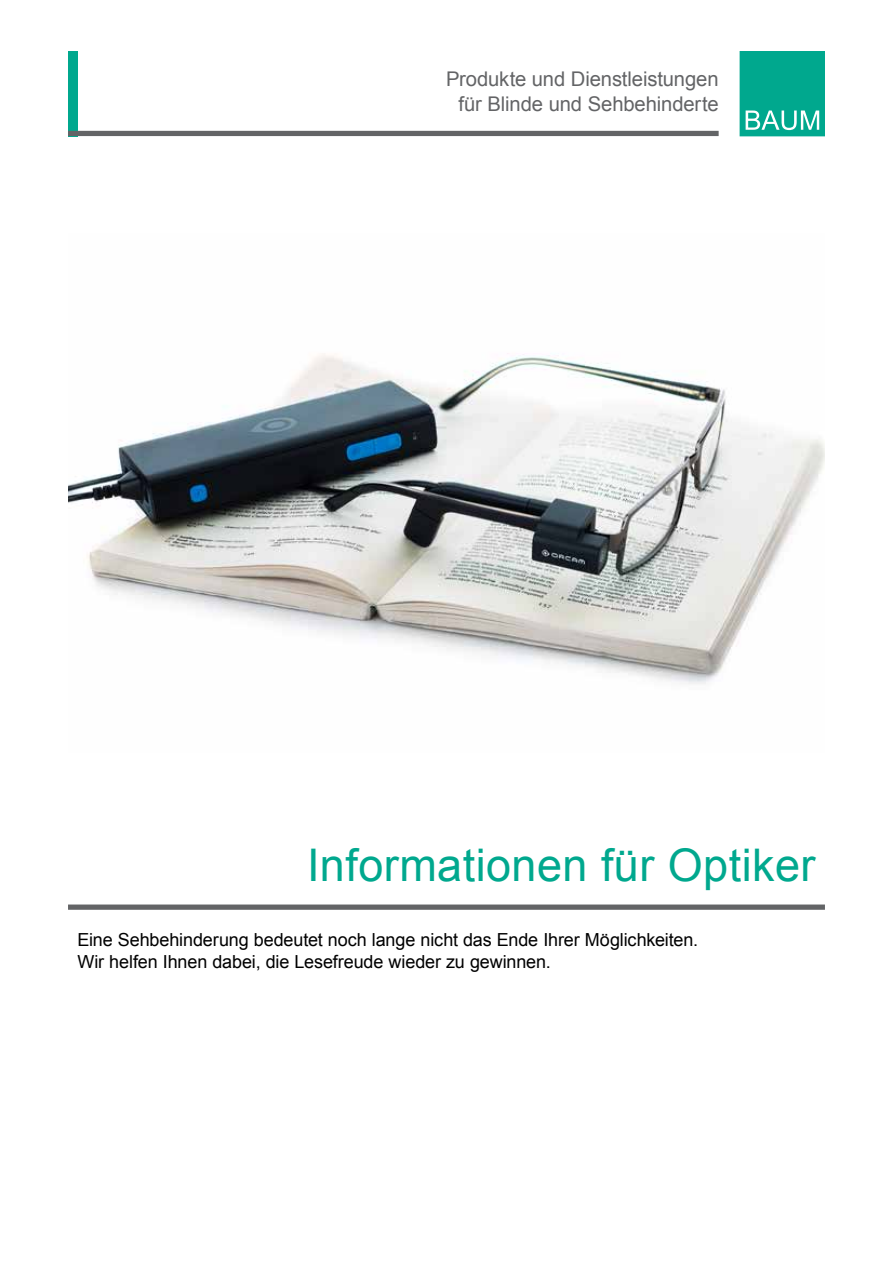
<style>
.page{position:relative;width:893px;height:1263px;background:#fff}
.page>*{position:absolute;margin:0;border:0;box-sizing:border-box;transform-origin:0 0}
.t1{font:45px "Arial";letter-spacing:.01em;color:#00a88e}
.t2{font:20.25px/24.3px "Arial";letter-spacing:-.005em;color:#636466;text-align:right}
.t3{font:18px/21.6px "Arial";letter-spacing:-.005em;color:#000}
</style>
<div class="page">
<div style="left:740px;top:51px;width:85px;height:85px;background:#00a88e"></div>
<svg style="left:746px;top:111px;width:73px;height:19px"></svg>
<div style="left:68px;top:51px;width:9px;height:85px;background:#00a88e"></div>
<div style="left:68px;top:131px;width:651px;height:5px;background:#636466"></div>
<div style="left:68px;top:904px;width:757px;height:6px;background:#636466"></div>
<img style="left:68px;top:353px;width:757px;height:331px">
<p class="t2" style="left:446px;top:67px;width:274px">Produkte und Dienstleistungen für Blinde und Sehbehinderte</p>
<h1 class="t1" style="left:307px;top:836px;width:510px">Informationen für Optiker</h1>
<p class="t3" style="left:77px;top:929px;width:622px">Eine Sehbehinderung bedeutet noch lange nicht das Ende Ihrer Möglichkeiten.<br>Wir helfen Ihnen dabei, die Lesefreude wieder zu gewinnen.</p>
</div>
